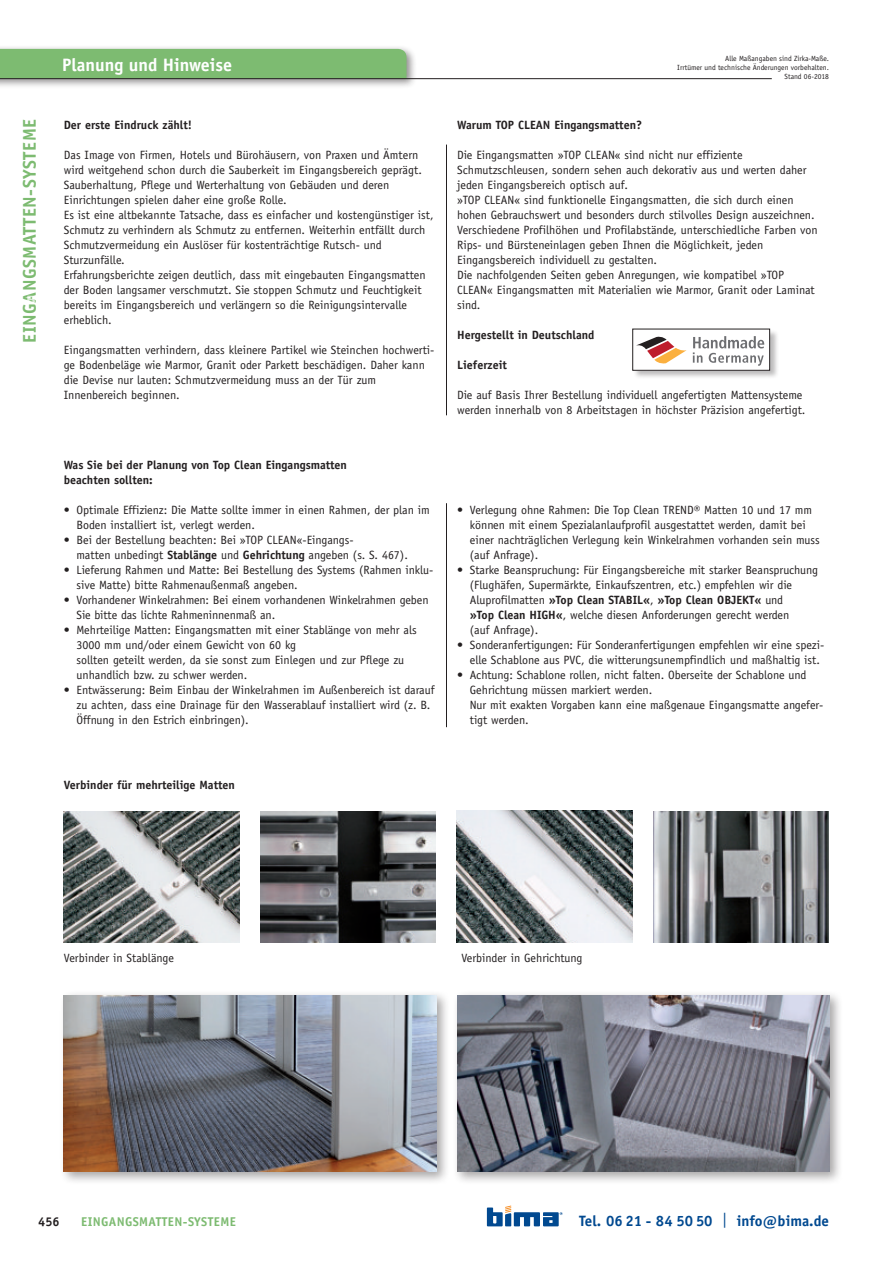
<style>
.page{position:relative;width:893px;height:1263px;background:#fff}
.page>*{position:absolute;margin:0;border:0;box-sizing:border-box;transform-origin:0 0}
.t1{font:700 18.45px "Officina Sans";letter-spacing:.03em;color:#7dbb71}
.t2{font:700 18px "Officina Sans";color:#fff}
.t3{font:700 15px "Officina Sans";color:#014990}
.t4{font:700 12.75px "Officina Sans";letter-spacing:.03em;color:#7dbb71}
.t5{font:700 12.75px "Officina Sans";color:#231f20}
.t6{font:12px/15px "Officina Sans";letter-spacing:-.005em;color:#231f20}
.t7{font:700 12px/15px "Officina Sans";color:#231f20}
.t8{font:7.5px/9px "Officina Sans";color:#231f20;text-align:right}
.s1{font-weight:700}
.s2{font-weight:400}
</style>
<div class="page">
<div style="left:59px;top:990px;width:391px;height:195px;background:#231f20;opacity:.4"></div>
<img style="left:64px;top:995px;width:372px;height:176px">
<div style="left:453px;top:990px;width:390px;height:195px;background:#231f20;opacity:.4"></div>
<img style="left:457px;top:995px;width:373px;height:176px">
<div style="left:0;top:45px;width:416px;height:44px;background:#231f20;opacity:.5"></div>
<div style="left:0;top:49px;width:406px;height:29px;background:#7dbb71"></div>
<hr style="left:0;top:78px;width:772px;height:1px;background:#231f20">
<svg style="left:487px;top:1205px;width:75px;height:21px"></svg>
<div style="left:633px;top:329px;width:146px;height:51px;background:#231f20;opacity:.3"></div>
<div style="left:633px;top:329px;width:137px;height:41px;background:#fff"></div>
<svg style="left:636px;top:336px;width:51px;height:28px"></svg>
<svg style="left:693px;top:336px;width:71px;height:30px"></svg>
<img style="left:457px;top:810px;width:175px;height:132px">
<img style="left:64px;top:811px;width:175px;height:131px">
<img style="left:260px;top:811px;width:175px;height:131px">
<img style="left:653px;top:811px;width:176px;height:131px">
<hr style="left:446px;top:145px;width:1px;height:102px;background:#231f20">
<hr style="left:446px;top:247px;width:1px;height:168px;background:#231f20">
<hr style="left:446px;top:503px;width:1px;height:224px;background:#231f20">
<h1 class="t1" style="left:19px;top:343px;width:225px;rotate:-90deg">EINGANGSMATTEN-SYSTEME</h1>
<h2 class="t2" style="left:62px;top:54px;width:172px">Planung und Hinweise</h2>
<p class="t7" style="left:64px;top:117px;width:130px">Der erste Eindruck zählt!</p>
<p class="t6" style="left:64px;top:147px;width:371px">Das Image von Firmen, Hotels und Bürohäusern, von Praxen und Ämtern wird weitgehend schon durch die Sauberkeit im Eingangsbereich geprägt.<br>Sauberhaltung, Pflege und Werterhaltung von Gebäuden und deren Einrichtungen spielen daher eine große Rolle.<br>Es ist eine altbekannte Tatsache, dass es einfacher und kostengünstiger ist, Schmutz zu verhindern als Schmutz zu entfernen. Weiterhin entfällt durch Schmutzvermeidung ein Auslöser für kostenträchtige Rutsch- und Sturzunfälle.<br>Erfahrungsberichte zeigen deutlich, dass mit eingebauten Eingangsmatten der Boden langsamer verschmutzt. Sie stoppen Schmutz und Feuchtigkeit bereits im Eingangsbereich und verlängern so die Reinigungsintervalle erheblich.</p>
<p class="t6" style="left:64px;top:342px;width:372px">Eingangsmatten verhindern, dass kleinere Partikel wie Steinchen hochwerti&shy;ge Bodenbeläge wie Marmor, Granit oder Parkett beschädigen. Daher kann die Devise nur lauten: Schmutzvermeidung muss an der Tür zum Innenbereich beginnen.</p>
<p class="t7" style="left:64px;top:457px;width:285px">Was Sie bei der Planung von Top Clean Eingangsmatten beachten sollten:</p>
<p class="t6" style="left:77px;top:502px;width:355px;text-indent:-13px">• Optimale Effizienz: Die Matte sollte immer in einen Rahmen, der plan im<br>Boden installiert ist, verlegt werden.</p>
<p class="t6" style="left:77px;top:532px;width:333px;text-indent:-13px">• Bei der Bestellung beachten: Bei »TOP CLEAN«-Eingangs-<br>matten unbedingt <span class="s1">Stablänge</span> und <span class="s1">Gehrichtung</span> angeben (s. S. 467).</p>
<p class="t6" style="left:77px;top:562px;width:358px;text-indent:-13px">• Lieferung Rahmen und Matte: Bei Bestellung des Systems (Rahmen inklu&shy;sive Matte) bitte Rahmenaußenmaß angeben.</p>
<p class="t6" style="left:77px;top:592px;width:354px;text-indent:-13px">• Vorhandener Winkelrahmen: Bei einem vorhandenen Winkelrahmen geben<br>Sie bitte das lichte Rahmeninnenmaß an.</p>
<p class="t6" style="left:77px;top:622px;width:342px;text-indent:-13px">• Mehrteilige Matten: Eingangsmatten mit einer Stablänge von mehr als 3000 mm und/oder einem Gewicht von 60 kg<br>sollten geteilt werden, da sie sonst zum Einlegen und zur Pflege zu unhandlich bzw. zu schwer werden.</p>
<p class="t6" style="left:77px;top:682px;width:359px;text-indent:-13px">• Entwässerung: Beim Einbau der Winkelrahmen im Außenbereich ist darauf zu achten, dass eine Drainage für den Wasserablauf installiert wird (z. B.<br>Öffnung in den Estrich einbringen).</p>
<p class="t7" style="left:64px;top:777px;width:173px">Verbinder für mehrteilige Matten</p>
<p class="t8" style="left:677px;top:54px;width:153px">Alle Maßangaben sind Zirka-Maße.<br>Irrtümer und technische Änderungen vorbehalten.<br>Stand 06-2018</p>
<p class="t7" style="left:457px;top:117px;width:187px">Warum TOP CLEAN Eingangsmatten?</p>
<p class="t6" style="left:457px;top:147px;width:362px">Die Eingangsmatten »TOP CLEAN« sind nicht nur effiziente Schmutzschleusen, sondern sehen auch dekorativ aus und werten daher jeden Eingangsbereich optisch auf.<br>»TOP CLEAN« sind funktionelle Eingangsmatten, die sich durch einen hohen Gebrauchswert und besonders durch stilvolles Design auszeichnen.<br>Verschiedene Profilhöhen und Profilabstände, unterschiedliche Farben von Rips- und Bürsteneinlagen geben Ihnen die Möglichkeit, jeden Eingangsbereich individuell zu gestalten.<br>Die nachfolgenden Seiten geben Anregungen, wie kompatibel »TOP CLEAN« Eingangsmatten mit Materialien wie Marmor, Granit oder Laminat sind.</p>
<p class="t7" style="left:457px;top:327px;width:139px">Hergestellt in Deutschland</p>
<p class="t7" style="left:457px;top:357px;width:51px">Lieferzeit</p>
<p class="t6" style="left:457px;top:387px;width:350px">Die auf Basis Ihrer Bestellung individuell angefertigten Mattensysteme werden innerhalb von 8 Arbeitstagen in höchster Präzision angefertigt.</p>
<p class="t6" style="left:470px;top:502px;width:351px;text-indent:-13px">• Verlegung ohne Rahmen: Die Top Clean TREND® Matten 10 und 17 mm können mit einem Spezialanlaufprofil ausgestattet werden, damit bei einer nachträglichen Verlegung kein Winkelrahmen vorhanden sein muss (auf Anfrage).</p>
<p class="t6" style="left:470px;top:562px;width:350px;text-indent:-13px">• Starke Beanspruchung: Für Eingangsbereiche mit starker Beanspruchung (Flughäfen, Supermärkte, Einkaufszentren, etc.) empfehlen wir die Aluprofilmatten <span class="s1">»Top Clean STABIL«</span>, <span class="s1">»Top Clean OBJEKT«</span> und<br><span class="s1">»Top Clean HIGH«</span>, welche diesen Anforderungen gerecht werden<br>(auf Anfrage).</p>
<p class="t6" style="left:470px;top:637px;width:356px;text-indent:-13px">• Sonderanfertigungen: Für Sonderanfertigungen empfehlen wir eine spezi&shy;elle Schablone aus PVC, die witterungsunempfindlich und maßhaltig ist.</p>
<p class="t6" style="left:470px;top:667px;width:355px;text-indent:-13px">• Achtung: Schablone rollen, nicht falten. Oberseite der Schablone und Gehrichtung müssen markiert werden.<br>Nur mit exakten Vorgaben kann eine maßgenaue Eingangsmatte angefer&shy;tigt werden.</p>
<p class="t6" style="left:64px;top:951px;width:112px">Verbinder in Stablänge</p>
<p class="t6" style="left:461px;top:951px;width:123px">Verbinder in Gehrichtung</p>
<p class="t5" style="left:38px;top:1215px;width:23px">456</p>
<p class="t3" style="left:579px;top:1213px;width:251px">Tel. 06 21 - 84 50 50 <span class="s2">|</span> info@bima.de</p>
<p class="t4" style="left:81px;top:1215px;width:156px">EINGANGSMATTEN-SYSTEME</p>
</div>
